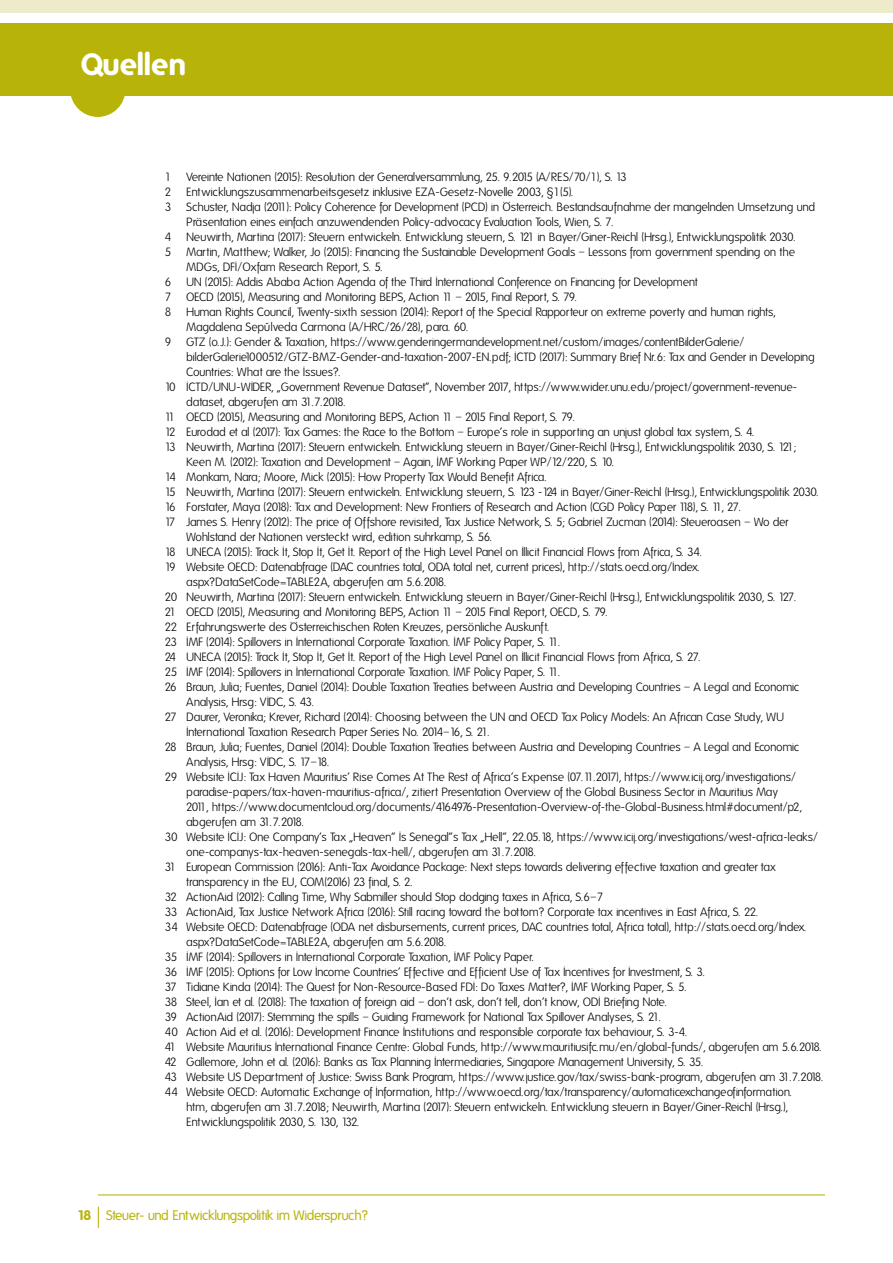
<style>
.page{position:relative;width:893px;height:1263px;background:#fff}
.page>*{position:absolute;margin:0;border:0;box-sizing:border-box;transform-origin:0 0}
.t1{font:700 30px "Folks";color:#fff}
.t2{font:13.5px "Folks";letter-spacing:-.035em;color:#b8b308}
.t3{font:300 12px "Folks";letter-spacing:-.035em;color:#000}
.t4{font:300 12px "Folks";letter-spacing:-.015em;color:#000}
.s1{font-weight:700}
</style>
<div class="page">
<div style="left:0;top:0;width:893px;height:13px;background:#edebca"></div>
<div style="left:0;top:23px;width:893px;height:73px;background:#b8b308"></div>
<div style="left:70px;top:62px;width:55px;height:55px;background:#b8b308;border-radius:50%"></div>
<svg style="left:98px;top:1206px;width:1px;height:22px"></svg>
<hr style="left:98px;top:1194px;width:727px;height:1px;background:#b8b308">
<h1 class="t1" style="left:81px;top:47px;width:107px">Quellen</h1>
<p class="t3" style="left:165px;top:170px;width:463px">1 Vereinte Nationen (2015): Resolution der Generalversammlung, 25. 9.2015 (A/RES/70/1), S. 13</p>
<p class="t3" style="left:165px;top:185px;width:410px">2 Entwicklungszusammenarbeitsgesetz inklusive EZA-Gesetz-Novelle 2003, §1(5).</p>
<p class="t3" style="left:165px;top:200px;width:652px">3 Schuster, Nadja (2011): Policy Coherence for Development (PCD) in Österreich. Bestandsaufnahme der mangelnden Umsetzung und</p>
<p class="t3" style="left:186px;top:215px;width:429px">Präsentation eines einfach anzuwendenden Policy-advocacy Evaluation Tools, Wien, S. 7.</p>
<p class="t3" style="left:165px;top:230px;width:632px">4 Neuwirth, Martina (2017): Steuern entwickeln. Entwicklung steuern, S. 121 in Bayer/Giner-Reichl (Hrsg.), Entwicklungspolitik 2030.</p>
<p class="t3" style="left:165px;top:245px;width:632px">5 Martin, Matthew; Walker, Jo (2015): Financing the Sustainable Development Goals – Lessons from government spending on the</p>
<p class="t3" style="left:186px;top:260px;width:198px">MDGs, DFI/Oxfam Research Report, S. 5.</p>
<p class="t3" style="left:165px;top:275px;width:534px">6 UN (2015): Addis Ababa Action Agenda of the Third International Conference on Financing for Development</p>
<p class="t3" style="left:165px;top:290px;width:414px">7 OECD (2015), Measuring and Monitoring BEPS, Action 11 – 2015, Final Report, S. 79.</p>
<p class="t3" style="left:165px;top:305px;width:612px">8 Human Rights Council, Twenty-sixth session (2014): Report of the Special Rapporteur on extreme poverty and human rights,</p>
<p class="t3" style="left:186px;top:320px;width:284px">Magdalena Sepúlveda Carmona (A/HRC/26/28), para. 60.</p>
<p class="t3" style="left:165px;top:335px;width:581px">9 GTZ (o.J.): Gender &amp; Taxation, https://www.genderingermandevelopment.net/custom/images/contentBilderGalerie/</p>
<p class="t3" style="left:186px;top:350px;width:630px">bilderGalerie1000512/GTZ-BMZ-Gender-and-taxation-2007-EN.pdf; ICTD (2017): Summary Brief Nr.6: Tax and Gender in Developing</p>
<p class="t3" style="left:186px;top:365px;width:156px">Countries: What are the Issues?.</p>
<p class="t3" style="left:165px;top:380px;width:634px">10 ICTD/UNU-WIDER, „Government Revenue Dataset“, November 2017, https://www.wider.unu.edu/project/government-revenue-</p>
<p class="t3" style="left:186px;top:395px;width:161px">dataset, abgerufen am 31.7.2018.</p>
<p class="t3" style="left:165px;top:410px;width:412px">11 OECD (2015), Measuring and Monitoring BEPS, Action 11 – 2015 Final Report, S. 79.</p>
<p class="t3" style="left:165px;top:425px;width:591px">12 Eurodad et al (2017): Tax Games: the Race to the Bottom – Europe‘s role in supporting an unjust global tax system, S. 4.</p>
<p class="t3" style="left:165px;top:440px;width:633px">13 Neuwirth, Martina (2017): Steuern entwickeln. Entwicklung steuern in Bayer/Giner-Reichl (Hrsg.), Entwicklungspolitik 2030, S. 121;</p>
<p class="t3" style="left:186px;top:455px;width:430px">Keen M. (2012): Taxation and Development – Again, IMF Working Paper WP/12/220, S. 10.</p>
<p class="t3" style="left:165px;top:470px;width:383px">14 Monkam, Nara; Moore, Mick (2015): How Property Tax Would Benefit Africa.</p>
<p class="t3" style="left:165px;top:485px;width:656px">15 Neuwirth, Martina (2017): Steuern entwickeln. Entwicklung steuern, S. 123 -124 in Bayer/Giner-Reichl (Hrsg.), Entwicklungspolitik 2030.</p>
<p class="t3" style="left:165px;top:500px;width:578px">16 Forstater, Maya (2018): Tax and Development: New Frontiers of Research and Action (CGD Policy Paper 118), S. 11, 27.</p>
<p class="t3" style="left:165px;top:515px;width:625px">17 James S. Henry (2012): The price of Offshore revisited, Tax Justice Network, S. 5; Gabriel Zucman (2014): Steueroasen – Wo der</p>
<p class="t3" style="left:186px;top:530px;width:308px">Wohlstand der Nationen versteckt wird, edition suhrkamp, S. 56.</p>
<p class="t3" style="left:165px;top:545px;width:539px">18 UNECA (2015): Track It, Stop It, Get It. Report of the High Level Panel on Illicit Financial Flows from Africa, S. 34.</p>
<p class="t3" style="left:165px;top:560px;width:537px">19 Website OECD: Datenabfrage (DAC countries total, ODA total net, current prices), http://stats.oecd.org/Index.</p>
<p class="t3" style="left:186px;top:575px;width:262px">aspx?DataSetCode=TABLE2A, abgerufen am 5.6.2018.</p>
<p class="t3" style="left:165px;top:590px;width:633px">20 Neuwirth, Martina (2017): Steuern entwickeln. Entwicklung steuern in Bayer/Giner-Reichl (Hrsg.), Entwicklungspolitik 2030, S. 127.</p>
<p class="t3" style="left:165px;top:605px;width:445px">21 OECD (2015), Measuring and Monitoring BEPS, Action 11 – 2015 Final Report, OECD, S. 79.</p>
<p class="t3" style="left:165px;top:620px;width:386px">22 Erfahrungswerte des Österreichischen Roten Kreuzes, persönliche Auskunft.</p>
<p class="t3" style="left:165px;top:635px;width:397px">23 IMF (2014): Spillovers in International Corporate Taxation. IMF Policy Paper, S. 11.</p>
<p class="t3" style="left:165px;top:650px;width:538px">24 UNECA (2015): Track It, Stop It, Get It. Report of the High Level Panel on Illicit Financial Flows from Africa, S. 27.</p>
<p class="t3" style="left:165px;top:665px;width:397px">25 IMF (2014): Spillovers in International Corporate Taxation. IMF Policy Paper, S. 11.</p>
<p class="t3" style="left:165px;top:680px;width:636px">26 Braun, Julia; Fuentes, Daniel (2014): Double Taxation Treaties between Austria and Developing Countries – A Legal and Economic</p>
<p class="t4" style="left:186px;top:695px;width:129px">Analysis, Hrsg: VIDC, S. 43.</p>
<p class="t3" style="left:165px;top:710px;width:621px">27 Daurer, Veronika; Krever, Richard (2014): Choosing between the UN and OECD Tax Policy Models: An African Case Study, WU</p>
<p class="t3" style="left:186px;top:725px;width:305px">International Taxation Research Paper Series No. 2014–16, S. 21.</p>
<p class="t3" style="left:165px;top:740px;width:636px">28 Braun, Julia; Fuentes, Daniel (2014): Double Taxation Treaties between Austria and Developing Countries – A Legal and Economic</p>
<p class="t3" style="left:186px;top:755px;width:145px">Analysis, Hrsg: VIDC, S. 17–18.</p>
<p class="t3" style="left:165px;top:770px;width:633px">29 Website ICIJ: Tax Haven Mauritius’ Rise Comes At The Rest of Africa’s Expense (07.11.2017), https://www.icij.org/investigations/</p>
<p class="t3" style="left:186px;top:785px;width:593px">paradise-papers/tax-haven-mauritius-africa/, zitiert Presentation Overview of the Global Business Sector in Mauritius May</p>
<p class="t3" style="left:186px;top:800px;width:617px">2011, https://www.documentcloud.org/documents/4164976-Presentation-Overview-of-the-Global-Business.html#document/p2,</p>
<p class="t3" style="left:186px;top:815px;width:119px">abgerufen am 31.7.2018.</p>
<p class="t3" style="left:165px;top:830px;width:655px">30 Website ICIJ: One Company‘s Tax „Heaven“ Is Senegal“s Tax „Hell“, 22.05.18, https://www.icij.org/investigations/west-africa-leaks/</p>
<p class="t3" style="left:186px;top:845px;width:352px">one-companys-tax-heaven-senegals-tax-hell/, abgerufen am 31.7.2018.</p>
<p class="t3" style="left:165px;top:860px;width:612px">31 European Commission (2016): Anti-Tax Avoidance Package: Next steps towards delivering effective taxation and greater tax</p>
<p class="t3" style="left:186px;top:875px;width:228px">transparency in the EU, COM(2016) 23 final, S. 2.</p>
<p class="t3" style="left:165px;top:890px;width:440px">32 ActionAid (2012): Calling Time, Why Sabmiller should Stop dodging taxes in Africa, S.6–7</p>
<p class="t3" style="left:165px;top:905px;width:595px">33 ActionAid, Tax Justice Network Africa (2016): Still racing toward the bottom? Corporate tax incentives in East Africa, S. 22.</p>
<p class="t3" style="left:165px;top:920px;width:643px">34 Website OECD: Datenabfrage (ODA net disbursements, current prices, DAC countries total, Africa total), http://stats.oecd.org/Index.</p>
<p class="t3" style="left:186px;top:935px;width:262px">aspx?DataSetCode=TABLE2A, abgerufen am 5.6.2018.</p>
<p class="t3" style="left:165px;top:950px;width:371px">35 IMF (2014): Spillovers in International Corporate Taxation, IMF Policy Paper.</p>
<p class="t3" style="left:165px;top:965px;width:542px">36 IMF (2015): Options for Low Income Countries’ Effective and Efficient Use of Tax Incentives for Investment, S. 3.</p>
<p class="t3" style="left:165px;top:980px;width:523px">37 Tidiane Kinda (2014): The Quest for Non-Resource-Based FDI: Do Taxes Matter?, IMF Working Paper, S. 5.</p>
<p class="t3" style="left:165px;top:995px;width:504px">38 Steel, Ian et al. (2018): The taxation of foreign aid – don‘t ask, don’t tell, don’t know, ODI Briefing Note.</p>
<p class="t3" style="left:165px;top:1010px;width:498px">39 ActionAid (2017): Stemming the spills – Guiding Framework for National Tax Spillover Analyses, S. 21.</p>
<p class="t3" style="left:165px;top:1025px;width:524px">40 Action Aid et al. (2016): Development Finance Institutions and responsible corporate tax behaviour, S. 3-4.</p>
<p class="t3" style="left:165px;top:1040px;width:659px">41 Website Mauritius International Finance Centre: Global Funds, http://www.mauritiusifc.mu/en/global-funds/, abgerufen am 5.6.2018.</p>
<p class="t3" style="left:165px;top:1055px;width:540px">42 Gallemore, John et al. (2016): Banks as Tax Planning Intermediaries, Singapore Management University, S. 35.</p>
<p class="t3" style="left:165px;top:1070px;width:660px">43 Website US Department of Justice: Swiss Bank Program, https://www.justice.gov/tax/swiss-bank-program, abgerufen am 31.7.2018.</p>
<p class="t3" style="left:165px;top:1085px;width:629px">44 Website OECD: Automatic Exchange of Information, http://www.oecd.org/tax/transparency/automaticexchangeofinformation.</p>
<p class="t3" style="left:186px;top:1100px;width:603px">htm, abgerufen am 31.7.2018; Neuwirth, Martina (2017): Steuern entwickeln. Entwicklung steuern in Bayer/Giner-Reichl (Hrsg.),</p>
<p class="t3" style="left:186px;top:1115px;width:175px">Entwicklungspolitik 2030, S. 130, 132.</p>
<p class="t2" style="left:78px;top:1208px;width:291px"><span class="s1">18</span> Steuer- und Entwicklungspolitik im Widerspruch?</p>
</div>
